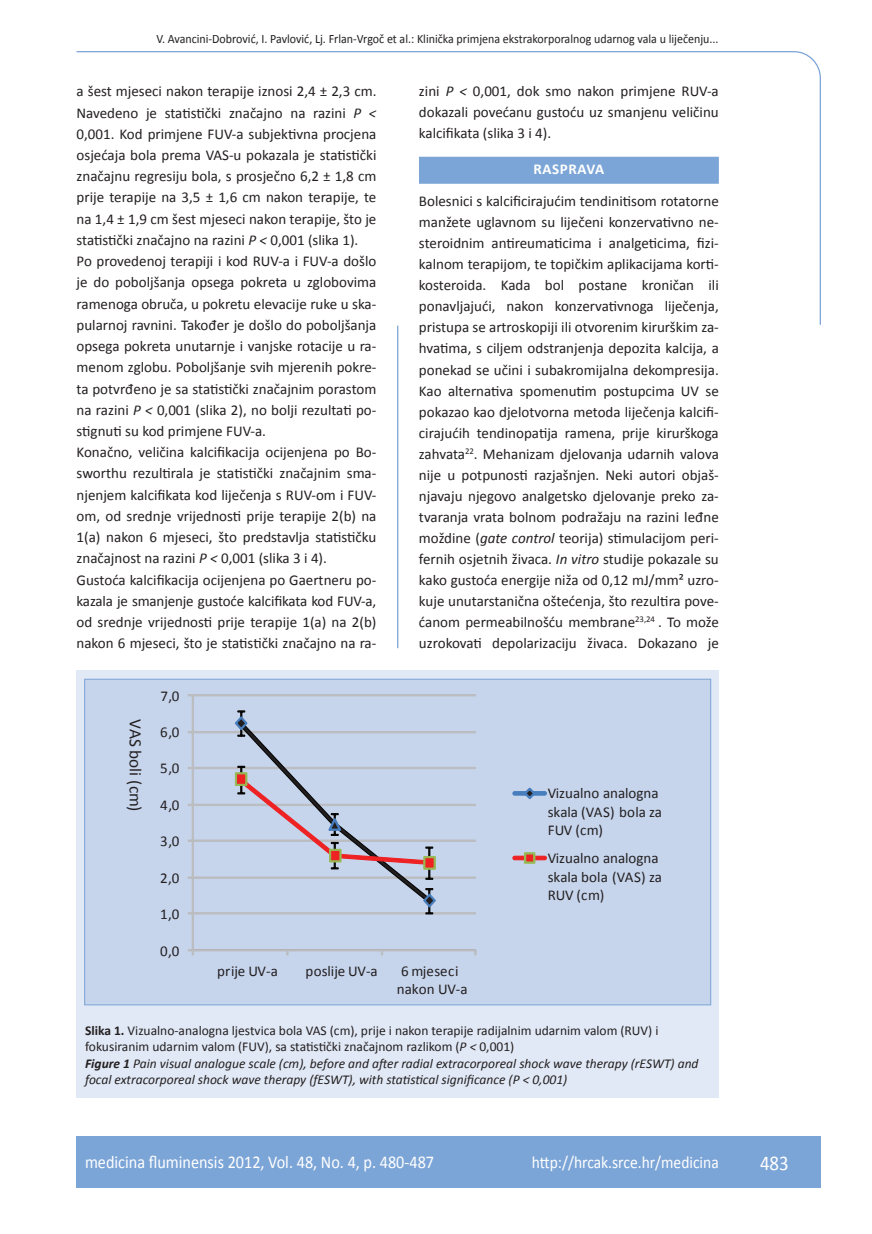
<style>
.page{position:relative;width:872px;height:1234px;background:#fff}
.page>*{position:absolute;margin:0;border:0;box-sizing:border-box;transform-origin:0 0}
.t1{font:21px "Calibri";color:#fff;scale:.9 1}
.t2{font:18px "Calibri";color:#fff;scale:.9 1}
.t3{font:17.25px "Calibri";color:#fff;scale:.9 1}
.t4{font:17.25px "Calibri";letter-spacing:.005em;color:#231f20}
.osnovni_tekst{font:15px/21.1px "Calibri";color:#231f20;text-align:justify}
.naslov_ruler{font:700 15px "Calibri";letter-spacing:.04em;color:#fff}
.potpis_slika{font:italic 13.5px/16.5px "Calibri";color:#231f20}
.glava{font:12.75px "Calibri";color:#231f20;scale:.94 1}
.s1{font-style:italic}
.s2{font-weight:700;font-style:normal}
.s3{font-style:normal}
.s4{font-weight:700}
</style>
<div class="page">
<svg style="left:76px;top:51px;width:745px;height:275px"></svg>
<hr style="left:397px;top:325px;width:1px;height:323px;background:#7ca5d7">
<div style="left:77px;top:1135px;width:744px;height:51px;background:#7ca5d7"></div>
<div style="left:419px;top:157px;width:300px;height:27px;background:#7ca5d7"></div>
<div style="left:77px;top:670px;width:642px;height:427px;background:#e1e9f6"></div>
<div style="left:85px;top:679px;width:625px;height:325px;background:#c6d5ec"></div>
<div style="left:192px;top:912px;width:284px;height:2px;border:1px solid #bcbdc0"></div>
<div style="left:192px;top:876px;width:284px;height:2px;border:1px solid #bcbdc0"></div>
<div style="left:192px;top:839px;width:284px;height:2px;border:1px solid #bcbdc0"></div>
<div style="left:192px;top:803px;width:284px;height:2px;border:1px solid #bcbdc0"></div>
<div style="left:192px;top:766px;width:284px;height:3px;border:1px solid #bcbdc0"></div>
<div style="left:192px;top:731px;width:284px;height:2px;border:1px solid #bcbdc0"></div>
<div style="left:192px;top:694px;width:284px;height:2px;border:1px solid #bcbdc0"></div>
<div style="left:192px;top:694px;width:2px;height:256px;border:1px solid #bcbdc0"></div>
<svg style="left:188px;top:766px;width:5px;height:3px"></svg>
<div style="left:192px;top:948px;width:284px;height:3px;border:1px solid #bcbdc0"></div>
<svg style="left:188px;top:948px;width:6px;height:7px"></svg>
<svg style="left:286px;top:949px;width:2px;height:6px"></svg>
<svg style="left:381px;top:949px;width:2px;height:6px"></svg>
<svg style="left:474px;top:949px;width:2px;height:6px"></svg>
<svg style="left:235px;top:710px;width:200px;height:203px"></svg>
<hr style="left:513px;top:791px;width:33px;height:4px;background:#487ebd;border-radius:2px">
<div style="left:512px;top:790px;width:35px;height:5px;border:1px solid #487ebd;border-radius:2px"></div>
<svg style="left:523px;top:787px;width:13px;height:12px"></svg>
<hr style="left:513px;top:856px;width:33px;height:3px;background:#ee2123;border-radius:2px">
<div style="left:512px;top:855px;width:35px;height:5px;border:1px solid #ee2123;border-radius:2px"></div>
<svg style="left:522px;top:852px;width:15px;height:12px"></svg>
<p class="glava" style="left:156px;top:30px;width:599px">V. Avancini-Dobrović, I. Pavlović, Lj. Frlan-Vrgoč et al.: Klinička primjena ekstrakorporalnog udarnog vala u liječenju...</p>
<p class="osnovni_tekst" style="left:77px;top:80px;width:301px">a šest mjeseci nakon terapije iznosi 2,4 ± 2,3 cm.<br>Navedeno je statistički značajno na razini <span class="s1">P &lt; </span>0,001. Kod primjene FUV-a subjektivna procjena osjećaja bola prema VAS-u pokazala je statistički značajnu regresiju bola, s prosječno 6,2 ± 1,8 cm prije terapije na 3,5 ± 1,6 cm nakon terapije, te na 1,4 ± 1,9 cm šest mjeseci nakon terapije, što je statistički značajno na razini <span class="s1">P &lt;</span> 0,001 (slika 1).</p>
<p class="osnovni_tekst" style="left:77px;top:250px;width:301px">Po provedenoj terapiji i kod RUV-a i FUV-a došlo je do poboljšanja opsega pokreta u zglobovima ramenoga obruča, u pokretu elevacije ruke u ska&shy;pularnoj ravnini. Također je došlo do poboljšanja opsega pokreta unutarnje i vanjske rotacije u ra&shy;menom zglobu. Poboljšanje svih mjerenih pokre&shy;ta potvrđeno je sa statistički značajnim porastom na razini <span class="s1">P &lt;</span> 0,001 (slika 2), no bolji rezultati po&shy;stignuti su kod primjene FUV-a.</p>
<p class="osnovni_tekst" style="left:77px;top:441px;width:301px">Konačno, veličina kalcifikacija ocijenjena po Bo&shy;sworthu rezultirala je statistički značajnim sma&shy;njenjem kalcifikata kod liječenja s RUV-om i FUV&shy;om, od srednje vrijednosti prije terapije 2(b) na 1(a) nakon 6 mjeseci, što predstavlja statističku značajnost na razini <span class="s1">P &lt;</span> 0,001 (slika 3 i 4).</p>
<p class="osnovni_tekst" style="left:77px;top:568px;width:301px">Gustoća kalcifikacija ocijenjena po Gaertneru po&shy;kazala je smanjenje gustoće kalcifikata kod FUV-a, od srednje vrijednosti prije terapije 1(a) na 2(b) nakon 6 mjeseci, što je statistički značajno na ra-</p>
<p class="t4" style="left:146px;top:718px;width:94px;rotate:90deg">VAS boli (cm)</p>
<p class="osnovni_tekst" style="left:160px;top:684px;width:21px">7,0</p>
<p class="osnovni_tekst" style="left:160px;top:720px;width:21px">6,0</p>
<p class="osnovni_tekst" style="left:160px;top:757px;width:21px">5,0</p>
<p class="osnovni_tekst" style="left:160px;top:793px;width:21px">4,0</p>
<p class="osnovni_tekst" style="left:160px;top:829px;width:21px">3,0</p>
<p class="osnovni_tekst" style="left:160px;top:866px;width:21px">2,0</p>
<p class="osnovni_tekst" style="left:160px;top:902px;width:21px">1,0</p>
<p class="osnovni_tekst" style="left:160px;top:939px;width:21px">0,0</p>
<p class="osnovni_tekst" style="left:419px;top:80px;width:301px">zini <span class="s1">P &lt;</span> 0,001, dok smo nakon primjene RUV-a dokazali povećanu gustoću uz smanjenu veličinu kalcifikata (slika 3 i 4).</p>
<p class="naslov_ruler" style="left:533px;top:160px;width:72px">RASPRAVA</p>
<p class="osnovni_tekst" style="left:419px;top:190px;width:301px">Bolesnici s kalcificirajućim tendinitisom rotatorne manžete uglavnom su liječeni konzervativno ne&shy;steroidnim antireumaticima i analgeticima, fizi&shy;kalnom terapijom, te topičkim aplikacijama korti&shy;kosteroida. Kada bol postane kroničan ili ponavljajući, nakon konzervativnoga liječenja, pristupa se artroskopiji ili otvorenim kirurškim za&shy;hvatima, s ciljem odstranjenja depozita kalcija, a ponekad se učini i subakromijalna dekompresija.<br>Kao alternativa spomenutim postupcima UV se pokazao kao djelotvorna metoda liječenja kalcifi&shy;cirajućih tendinopatija ramena, prije kirurškoga zahvata<sup>22</sup>. Mehanizam djelovanja udarnih valova nije u potpunosti razjašnjen. Neki autori objaš&shy;njavaju njegovo analgetsko djelovanje preko za&shy;tvaranja vrata bolnom podražaju na razini leđne moždine (<span class="s1">gate control</span> teorija) stimulacijom peri&shy;fernih osjetnih živaca. <span class="s1">In vitro</span> studije pokazale su kako gustoća energije niža od 0,12 mJ/mm² uzro&shy;kuje unutarstanična oštećenja, što rezultira pove&shy;ćanom permeabilnošću membrane<sup>23,24</sup> . To može uzrokovati depolarizaciju živaca. Dokazano je</p>
<p class="osnovni_tekst" style="left:548px;top:783px;width:116px;line-height:18.5px;text-align:left">Vizualno analogna skala (VAS) bola za<br>FUV (cm)</p>
<p class="osnovni_tekst" style="left:548px;top:848px;width:116px;line-height:18.5px;text-align:left">Vizualno analogna skala bola (VAS) za<br>RUV (cm)</p>
<p class="osnovni_tekst" style="left:217px;top:959px;width:62px">prije UV-a</p>
<p class="osnovni_tekst" style="left:306px;top:959px;width:74px">poslije UV-a</p>
<p class="osnovni_tekst" style="left:397px;top:960px;width:72px;line-height:18.5px">6 mjeseci nakon UV-a</p>
<p class="potpis_slika" style="left:85px;top:1020px;width:615px"><span class="s2">Slika 1.</span> <span class="s3">Vizualno-analogna ljestvica bola VAS (cm), prije i nakon terapije radijalnim udarnim valom (RUV) i fokusiranim udarnim valom (FUV), sa statistički značajnom razlikom (</span>P &lt; <span class="s3">0,001)<br></span><span class="s4">Figure 1</span> Pain visual analogue scale (cm), before and after radial extracorporeal shock wave therapy (rESWT) and focal extracorporeal shock wave therapy (fESWT), with statistical significance (P &lt; 0,001)</p>
<p class="t2" style="left:85px;top:1150px;width:389px">medicina fluminensis 2012, Vol. 48, No. 4, p. 480-487</p>
<p class="t3" style="left:532px;top:1151px;width:209px">http://hrcak.srce.hr/medicina</p>
<p class="t1" style="left:760px;top:1149px;width:33px">483</p>
</div>
